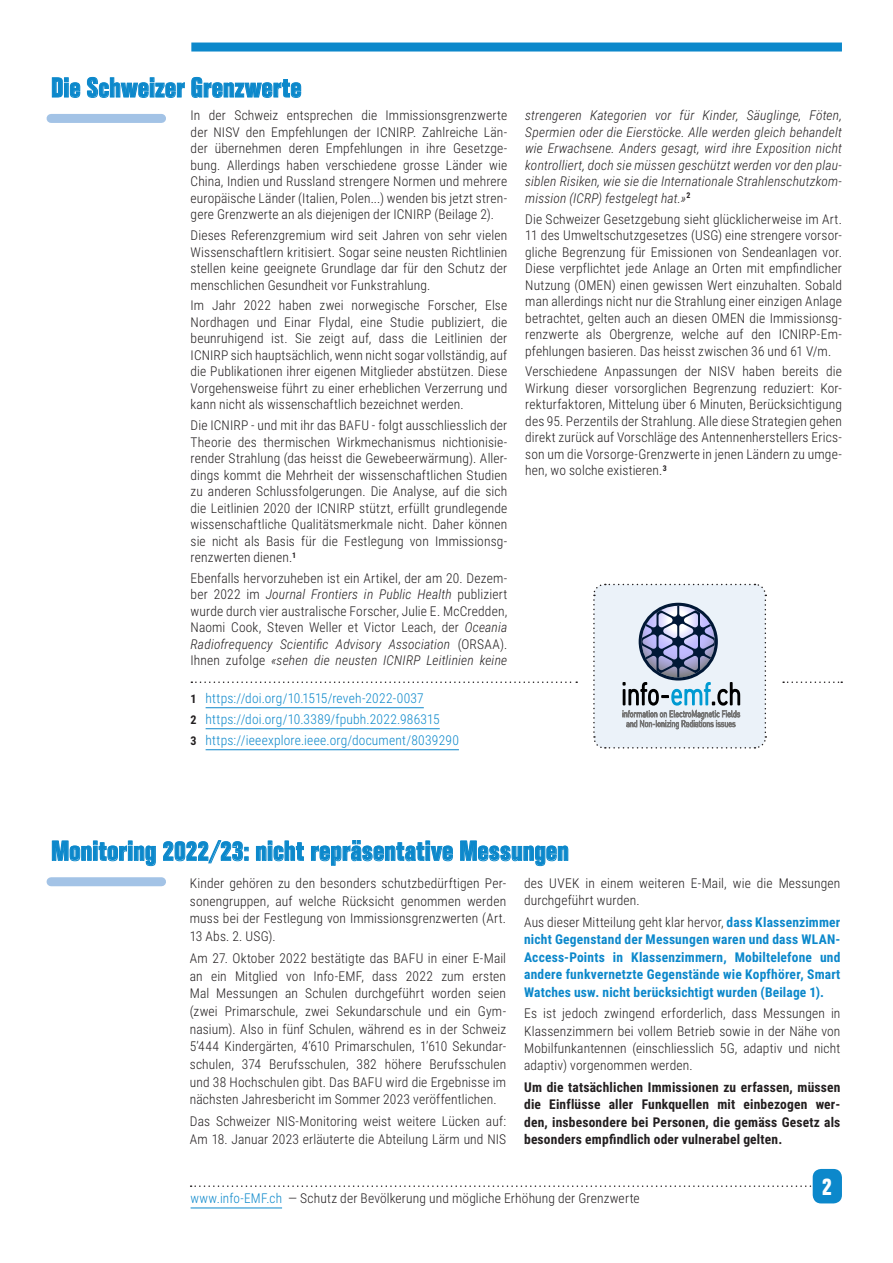
<style>
.page{position:relative;width:893px;height:1263px;background:#fff}
.page>*{position:absolute;margin:0;border:0;box-sizing:border-box;transform-origin:0 0}
.t1{font:700 condensed 27px "Folio BT";letter-spacing:-.005em;color:#0c88cb}
.t2{font:700 condensed 24px "Folio BT";color:#fff}
.t3{font:300 13.5px/16.5px "Roboto Condensed";letter-spacing:.01em;color:#231f20;text-align:justify}
.t4{font:italic 300 13.5px/16.5px "Roboto Condensed";letter-spacing:.01em;color:#231f20;text-align:justify}
.t5{font:700 13.5px/17.4px "Roboto Condensed";letter-spacing:.015em;color:#0c88cb;text-align:justify}
.t6{font:700 13.5px/17.4px "Roboto Condensed";letter-spacing:.015em;color:#231f20;text-align:justify}
.t7{font:300 13.5px/21px "Roboto Condensed";letter-spacing:.01em;color:#0c88cb}
.s1{font-style:italic}
.s2{font-weight:700;font-size:12px;color:#231f20}
.s3{font-weight:300;color:#231f20}
.s4{color:#0c88cb}
</style>
<div class="page">
<svg style="left:593px;top:583px;width:174px;height:166px;background:#c9d1dd"></svg>
<div style="left:191px;top:43px;width:651px;height:9px;background:#0c88cb"></div>
<svg style="left:191px;top:1185px;width:622px;height:2px"></svg>
<hr style="left:191px;top:1208px;width:91px;height:1px;background:#0c88cb">
<div style="left:813px;top:1169px;width:29px;height:34px;background:#0c88cb;border-radius:9px"></div>
<div style="left:51px;top:114px;width:111px;height:9px;background:#a3c3e6"></div>
<svg style="left:52px;top:77px;width:29px;height:21px"></svg>
<svg style="left:87px;top:77px;width:98px;height:21px"></svg>
<svg style="left:191px;top:77px;width:110px;height:21px"></svg>
<svg style="left:191px;top:681px;width:386px;height:2px"></svg>
<svg style="left:783px;top:681px;width:59px;height:2px"></svg>
<hr style="left:206px;top:707px;width:218px;height:1px;background:#0c88cb">
<hr style="left:206px;top:728px;width:234px;height:1px;background:#0c88cb">
<hr style="left:206px;top:749px;width:253px;height:1px;background:#0c88cb">
<div style="left:51px;top:877px;width:111px;height:9px;background:#a3c3e6"></div>
<svg style="left:52px;top:840px;width:104px;height:26px"></svg>
<svg style="left:163px;top:840px;width:85px;height:24px"></svg>
<svg style="left:256px;top:840px;width:48px;height:21px"></svg>
<svg style="left:311px;top:840px;width:142px;height:26px"></svg>
<svg style="left:460px;top:840px;width:109px;height:26px"></svg>
<h1 class="t1" style="left:51px;top:71px;width:252px">Die Schweizer Grenzwerte</h1>
<p class="t3" style="left:191px;top:107px;width:318px">In der Schweiz entsprechen die Immissionsgrenzwerte der NISV den Empfehlungen der ICNIRP. Zahlreiche Län&shy;der übernehmen deren Empfehlungen in ihre Gesetzge&shy;bung. Allerdings haben verschiedene grosse Länder wie China, Indien und Russland strengere Normen und mehrere europäische Länder (Italien, Polen...) wenden bis jetzt stren&shy;gere Grenzwerte an als diejenigen der ICNIRP (Beilage 2).</p>
<p class="t3" style="left:191px;top:226px;width:318px">Dieses Referenzgremium wird seit Jahren von sehr vielen Wissenschaftlern kritisiert. Sogar seine neusten Richtlinien stellen keine geeignete Grundlage dar für den Schutz der menschlichen Gesundheit vor Funkstrahlung.</p>
<p class="t3" style="left:191px;top:297px;width:318px">Im Jahr 2022 haben zwei norwegische Forscher, Else Nordhagen und Einar Flydal, eine Studie publiziert, die beunruhigend ist. Sie zeigt auf, dass die Leitlinien der ICNIRP sich hauptsächlich, wenn nicht sogar vollständig, auf die Publikationen ihrer eigenen Mitglieder abstützen. Diese Vorgehensweise führt zu einer erheblichen Verzerrung und kann nicht als wissenschaftlich bezeichnet werden.</p>
<p class="t3" style="left:191px;top:416px;width:318px">Die ICNIRP - und mit ihr das BAFU - folgt ausschliesslich der Theorie des thermischen Wirkmechanismus nichtionisie&shy;render Strahlung (das heisst die Gewebeerwärmung). Aller&shy;dings kommt die Mehrheit der wissenschaftlichen Studien zu anderen Schlussfolgerungen. Die Analyse, auf die sich die Leitlinien 2020 der ICNIRP stützt, erfüllt grundlegende wissenschaftliche Qualitätsmerkmale nicht. Daher können sie nicht als Basis für die Festlegung von Immissionsg&shy;renzwerten dienen.<sup>1</sup></p>
<p class="t3" style="left:191px;top:569px;width:318px">Ebenfalls hervorzuheben ist ein Artikel, der am 20. Dezem&shy;ber 2022 im <span class="s1">Journal Frontiers in Public Health</span> publiziert wurde durch vier australische Forscher, Julie E. McCredden, Naomi Cook, Steven Weller et Victor Leach, der <span class="s1">Oceania Radiofrequency Scientific Advisory Association</span> (ORSAA).<br>Ihnen zufolge <span class="s1">«sehen die neusten ICNIRP Leitlinien keine</span></p>
<p class="t7" style="left:191px;top:687px;width:270px"><span class="s2">1</span> https://doi.org/10.1515/reveh-2022-0037<br><span class="s2">2</span> https://doi.org/10.3389/fpubh.2022.986315<br><span class="s2">3</span> https://ieeexplore.ieee.org/document/8039290</p>
<p class="t4" style="left:525px;top:107px;width:318px">strengeren Kategorien vor für Kinder, Säuglinge, Föten, Spermien oder die Eierstöcke. Alle werden gleich behandelt wie Erwachsene. Anders gesagt, wird ihre Exposition nicht kontrolliert, doch sie müssen geschützt werden vor den plau&shy;siblen Risiken, wie sie die Internationale Strahlenschutzkom&shy;mission (ICRP) festgelegt hat.»<sup>2</sup></p>
<p class="t3" style="left:525px;top:210px;width:318px">Die Schweizer Gesetzgebung sieht glücklicherweise im Art.<br>11 des Umweltschutzgesetzes (USG) eine strengere vorsor&shy;gliche Begrenzung für Emissionen von Sendeanlagen vor.<br>Diese verpflichtet jede Anlage an Orten mit empfindlicher Nutzung (OMEN) einen gewissen Wert einzuhalten. Sobald man allerdings nicht nur die Strahlung einer einzigen Anlage betrachtet, gelten auch an diesen OMEN die Immissionsg&shy;renzwerte als Obergrenze, welche auf den ICNIRP-Em&shy;pfehlungen basieren. Das heisst zwischen 36 und 61 V/m.</p>
<p class="t3" style="left:525px;top:363px;width:318px">Verschiedene Anpassungen der NISV haben bereits die Wirkung dieser vorsorglichen Begrenzung reduziert: Kor&shy;rekturfaktoren, Mittelung über 6 Minuten, Berücksichtigung des 95. Perzentils der Strahlung. Alle diese Strategien gehen direkt zurück auf Vorschläge des Antennenherstellers Erics&shy;son um die Vorsorge-Grenzwerte in jenen Ländern zu umge&shy;hen, wo solche existieren.<sup>3</sup></p>
<h1 class="t1" style="left:51px;top:834px;width:519px">Monitoring 2022/23: nicht repräsentative Messungen</h1>
<p class="t3" style="left:190px;top:874px;width:318px;line-height:17.7px">Kinder gehören zu den besonders schutzbedürftigen Per&shy;sonengruppen, auf welche Rücksicht genommen werden muss bei der Festlegung von Immissionsgrenzwerten (Art.<br>13 Abs. 2. USG).</p>
<p class="t3" style="left:190px;top:949px;width:318px;line-height:17.7px">Am 27. Oktober 2022 bestätigte das BAFU in einer E-Mail an ein Mitglied von Info-EMF, dass 2022 zum ersten Mal Messungen an Schulen durchgeführt worden seien (zwei Primarschule, zwei Sekundarschule und ein Gym&shy;nasium). Also in fünf Schulen, während es in der Schweiz 5’444 Kindergärten, 4’610 Primarschulen, 1’610 Sekundar&shy;schulen, 374 Berufsschulen, 382 höhere Berufsschulen und 38 Hochschulen gibt. Das BAFU wird die Ergebnisse im nächsten Jahresbericht im Sommer 2023 veröffentlichen.</p>
<p class="t3" style="left:190px;top:1112px;width:318px;line-height:17.7px">Das Schweizer NIS-Monitoring weist weitere Lücken auf:<br>Am 18. Januar 2023 erläuterte die Abteilung Lärm und NIS</p>
<p class="t3" style="left:524px;top:874px;width:318px;line-height:17.4px">des UVEK in einem weiteren E-Mail, wie die Messungen durchgeführt wurden.</p>
<p class="t5" style="left:524px;top:913px;width:318px"><span class="s3">Aus dieser Mitteilung geht klar hervor,</span> dass Klassenzimmer nicht Gegenstand der Messungen waren und dass WLAN-Access-Points in Klassenzimmern, Mobiltelefone und andere funkvernetzte Gegenstände wie Kopfhörer, Smart Watches usw. nicht berücksichtigt wurden (Beilage 1).</p>
<p class="t3" style="left:524px;top:1004px;width:318px;line-height:17.4px">Es ist jedoch zwingend erforderlich, dass Messungen in Klassenzimmern bei vollem Betrieb sowie in der Nähe von Mobilfunkantennen (einschliesslich 5G, adaptiv und nicht adaptiv) vorgenommen werden.</p>
<p class="t6" style="left:524px;top:1078px;width:318px">Um die tatsächlichen Immissionen zu erfassen, müssen die Einflüsse aller Funkquellen mit einbezogen wer&shy;den, insbesondere bei Personen, die gemäss Gesetz als besonders empfindlich oder vulnerabel gelten.</p>
<p class="t3" style="left:191px;top:1190px;width:451px"><span class="s4">www.info-EMF.ch</span> — Schutz der Bevölkerung und mögliche Erhöhung der Grenzwerte</p>
<h2 class="t2" style="left:822px;top:1172px;width:12px">2</h2>
</div>
